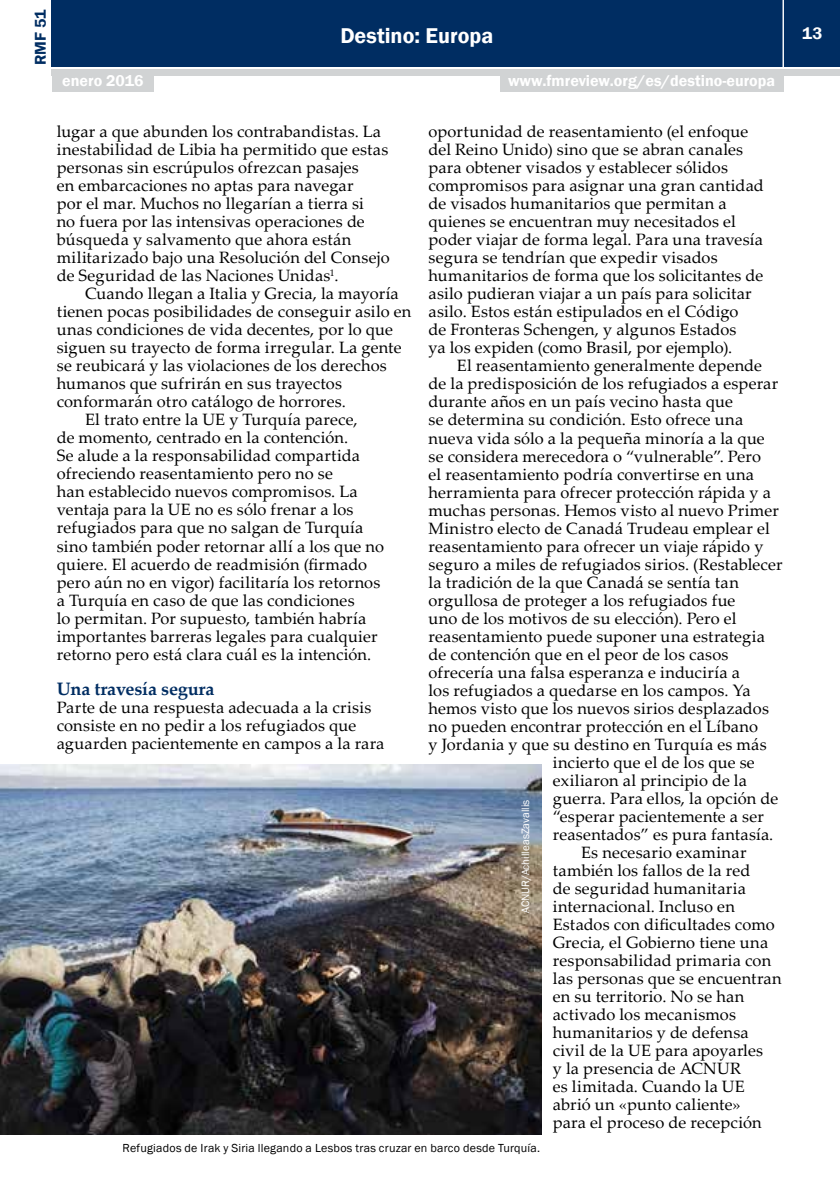
<style>
.page{position:relative;width:840px;height:1191px;background:#fff}
.page>*{position:absolute;margin:0;border:0;box-sizing:border-box;transform-origin:0 0}
.t1{font:600 22px "Franklin Gothic";color:#fff}
.t2{font:700 18px "Palatino Linotype";letter-spacing:-.01em;color:#002d62}
.t3{font:600 17px "Franklin Gothic";color:#fff}
.t4{font:16.4px/18px "Palatino Linotype";letter-spacing:.01em;color:#000}
.t5{font:600 16px "Franklin Gothic";color:#fff}
.t6{font:600 16px "Franklin Gothic";color:#002d62}
.t7{font:12px "Franklin Gothic";letter-spacing:.015em;color:#000}
.t8{font:11px "Franklin Gothic";color:#fff}
</style>
<div class="page">
<div style="left:52px;top:0;width:787px;height:66px;background:#002d62"></div>
<div style="left:52px;top:69px;width:787px;height:6px;background:#d1d3d4"></div>
<hr style="left:782px;top:0;width:1px;height:68px;background:#fff">
<div style="left:52px;top:74px;width:102px;height:18px;background:#d1d3d4"></div>
<div style="left:499px;top:74px;width:283px;height:18px;background:#d1d3d4"></div>
<img style="left:0;top:764px;width:541px;height:370px">
<p class="t6" style="left:31px;top:65px;width:57px;rotate:-90deg">RMF 51</p>
<h1 class="t1" style="left:340px;top:22px;width:154px">Destino: Europa</h1>
<p class="t5" style="left:62px;top:71px;width:83px">enero 2016</p>
<p class="t5" style="left:508px;top:71px;width:268px">www.fmreview.org/es/destino-europa</p>
<p class="t4" style="left:428px;top:122px;width:337px">oportunidad de reasentamiento (el enfoque del Reino Unido) sino que se abran canales para obtener visados y establecer sólidos compromisos para asignar una gran cantidad de visados humanitarios que permitan a quienes se encuentran muy necesitados el poder viajar de forma legal. Para una travesía segura se tendrían que expedir visados humanitarios de forma que los solicitantes de asilo pudieran viajar a un país para solicitar asilo. Estos están estipulados en el Código<br>de Fronteras Schengen, y algunos Estados<br>ya los expiden (como Brasil, por ejemplo).</p>
<p class="t4" style="left:456px;top:356px;width:306px">El reasentamiento generalmente depende</p>
<p class="t4" style="left:428px;top:374px;width:351px">de la predisposición de los refugiados a esperar</p>
<p class="t4" style="left:428px;top:392px;width:306px">durante años en un país vecino hasta que</p>
<p class="t4" style="left:428px;top:410px;width:316px">se determina su condición. Esto ofrece una</p>
<p class="t4" style="left:428px;top:428px;width:337px">nueva vida sólo a la pequeña minoría a la que</p>
<p class="t4" style="left:428px;top:446px;width:334px">se considera merecedora o “vulnerable”. Pero</p>
<p class="t4" style="left:428px;top:464px;width:327px">el reasentamiento podría convertirse en una</p>
<p class="t4" style="left:428px;top:482px;width:344px">herramienta para ofrecer protección rápida y a</p>
<p class="t4" style="left:428px;top:500px;width:352px">muchas personas. Hemos visto al nuevo Primer</p>
<p class="t4" style="left:428px;top:518px;width:342px">Ministro electo de Canadá Trudeau emplear el</p>
<p class="t4" style="left:428px;top:536px;width:336px">reasentamiento para ofrecer un viaje rápido y</p>
<p class="t4" style="left:428px;top:554px;width:355px">seguro a miles de refugiados sirios. (Restablecer</p>
<p class="t4" style="left:428px;top:572px;width:312px">la tradición de la que Canadá se sentía tan</p>
<p class="t4" style="left:428px;top:590px;width:308px">orgullosa de proteger a los refugiados fue</p>
<p class="t4" style="left:428px;top:608px;width:309px">uno de los motivos de su elección). Pero el</p>
<p class="t4" style="left:428px;top:626px;width:338px">reasentamiento puede suponer una estrategia</p>
<p class="t4" style="left:428px;top:644px;width:301px">de contención que en el peor de los casos</p>
<p class="t4" style="left:428px;top:662px;width:313px">ofrecería una falsa esperanza e induciría a</p>
<p class="t4" style="left:428px;top:680px;width:323px">los refugiados a quedarse en los campos. Ya</p>
<p class="t4" style="left:428px;top:698px;width:342px">hemos visto que los nuevos sirios desplazados</p>
<p class="t4" style="left:428px;top:716px;width:331px">no pueden encontrar protección en el Líbano</p>
<p class="t4" style="left:428px;top:734px;width:339px">y Jordania y que su destino en Turquía es más</p>
<p class="t4" style="left:552px;top:752px;width:203px">incierto que el de los que se</p>
<p class="t4" style="left:552px;top:770px;width:196px">exiliaron al principio de la</p>
<p class="t4" style="left:552px;top:788px;width:227px">guerra. Para ellos, la opción de</p>
<p class="t4" style="left:552px;top:806px;width:212px">“esperar pacientemente a ser</p>
<p class="t4" style="left:552px;top:824px;width:222px">reasentados” es pura fantasía.</p>
<p class="t4" style="left:581px;top:842px;width:167px">Es necesario examinar</p>
<p class="t4" style="left:552px;top:860px;width:199px">también los fallos de la red</p>
<p class="t4" style="left:552px;top:878px;width:194px">de seguridad humanitaria</p>
<p class="t4" style="left:552px;top:896px;width:183px">internacional. Incluso en</p>
<p class="t4" style="left:552px;top:914px;width:223px">Estados con dificultades como</p>
<p class="t4" style="left:552px;top:932px;width:217px">Grecia, el Gobierno tiene una</p>
<p class="t4" style="left:552px;top:950px;width:220px">responsabilidad primaria con</p>
<p class="t4" style="left:552px;top:968px;width:230px">las personas que se encuentran</p>
<p class="t4" style="left:552px;top:986px;width:193px">en su territorio. No se han</p>
<p class="t4" style="left:552px;top:1004px;width:185px">activado los mecanismos</p>
<p class="t4" style="left:552px;top:1022px;width:197px">humanitarios y de defensa</p>
<p class="t4" style="left:552px;top:1040px;width:212px">civil de la UE para apoyarles</p>
<p class="t4" style="left:552px;top:1058px;width:190px">y la presencia de ACNUR</p>
<p class="t4" style="left:552px;top:1076px;width:193px">es limitada. Cuando la UE</p>
<p class="t4" style="left:552px;top:1094px;width:189px">abrió un «punto caliente»</p>
<p class="t4" style="left:552px;top:1112px;width:210px">para el proceso de recepción</p>
<p class="t7" style="left:122px;top:1140px;width:419px">Refugiados de Irak y Siria llegando a Lesbos tras cruzar en barco desde Turquía.</p>
<p class="t4" style="left:57px;top:122px;width:334px">lugar a que abunden los contrabandistas. La inestabilidad de Libia ha permitido que estas personas sin escrúpulos ofrezcan pasajes<br>en embarcaciones no aptas para navegar<br>por el mar. Muchos no llegarían a tierra si<br>no fuera por las intensivas operaciones de búsqueda y salvamento que ahora están militarizado bajo una Resolución del Consejo de Seguridad de las Naciones Unidas<sup>1</sup>.</p>
<p class="t4" style="left:85px;top:284px;width:315px">Cuando llegan a Italia y Grecia, la mayoría</p>
<p class="t4" style="left:57px;top:302px;width:356px">tienen pocas posibilidades de conseguir asilo en</p>
<p class="t4" style="left:57px;top:320px;width:337px">unas condiciones de vida decentes, por lo que</p>
<p class="t4" style="left:57px;top:338px;width:346px">siguen su trayecto de forma irregular. La gente</p>
<p class="t4" style="left:57px;top:356px;width:331px">se reubicará y las violaciones de los derechos</p>
<p class="t4" style="left:57px;top:374px;width:287px">humanos que sufrirán en sus trayectos</p>
<p class="t4" style="left:57px;top:392px;width:290px">conformarán otro catálogo de horrores.</p>
<p class="t4" style="left:85px;top:410px;width:274px">El trato entre la UE y Turquía parece,</p>
<p class="t4" style="left:57px;top:428px;width:293px">de momento, centrado en la contención.</p>
<p class="t4" style="left:57px;top:446px;width:305px">Se alude a la responsabilidad compartida</p>
<p class="t4" style="left:57px;top:464px;width:277px">ofreciendo reasentamiento pero no se</p>
<p class="t4" style="left:57px;top:482px;width:302px">han establecido nuevos compromisos. La</p>
<p class="t4" style="left:57px;top:500px;width:298px">ventaja para la UE no es sólo frenar a los</p>
<p class="t4" style="left:57px;top:518px;width:308px">refugiados para que no salgan de Turquía</p>
<p class="t4" style="left:57px;top:536px;width:328px">sino también poder retornar allí a los que no</p>
<p class="t4" style="left:57px;top:554px;width:312px">quiere. El acuerdo de readmisión (firmado</p>
<p class="t4" style="left:57px;top:572px;width:325px">pero aún no en vigor) facilitaría los retornos</p>
<p class="t4" style="left:57px;top:590px;width:299px">a Turquía en caso de que las condiciones</p>
<p class="t4" style="left:57px;top:608px;width:311px">lo permitan. Por supuesto, también habría</p>
<p class="t4" style="left:57px;top:626px;width:322px">importantes barreras legales para cualquier</p>
<p class="t4" style="left:57px;top:644px;width:316px">retorno pero está clara cuál es la intención.</p>
<p class="t2" style="left:57px;top:676px;width:159px">Una travesía segura</p>
<p class="t4" style="left:57px;top:698px;width:329px">Parte de una respuesta adecuada a la crisis consiste en no pedir a los refugiados que aguarden pacientemente en campos a la rara</p>
<p class="t8" style="left:518px;top:913px;width:115px;rotate:-90deg">ACNUR/AchilleasZavallis</p>
<p class="t3" style="left:801px;top:23px;width:22px">13</p>
</div>
